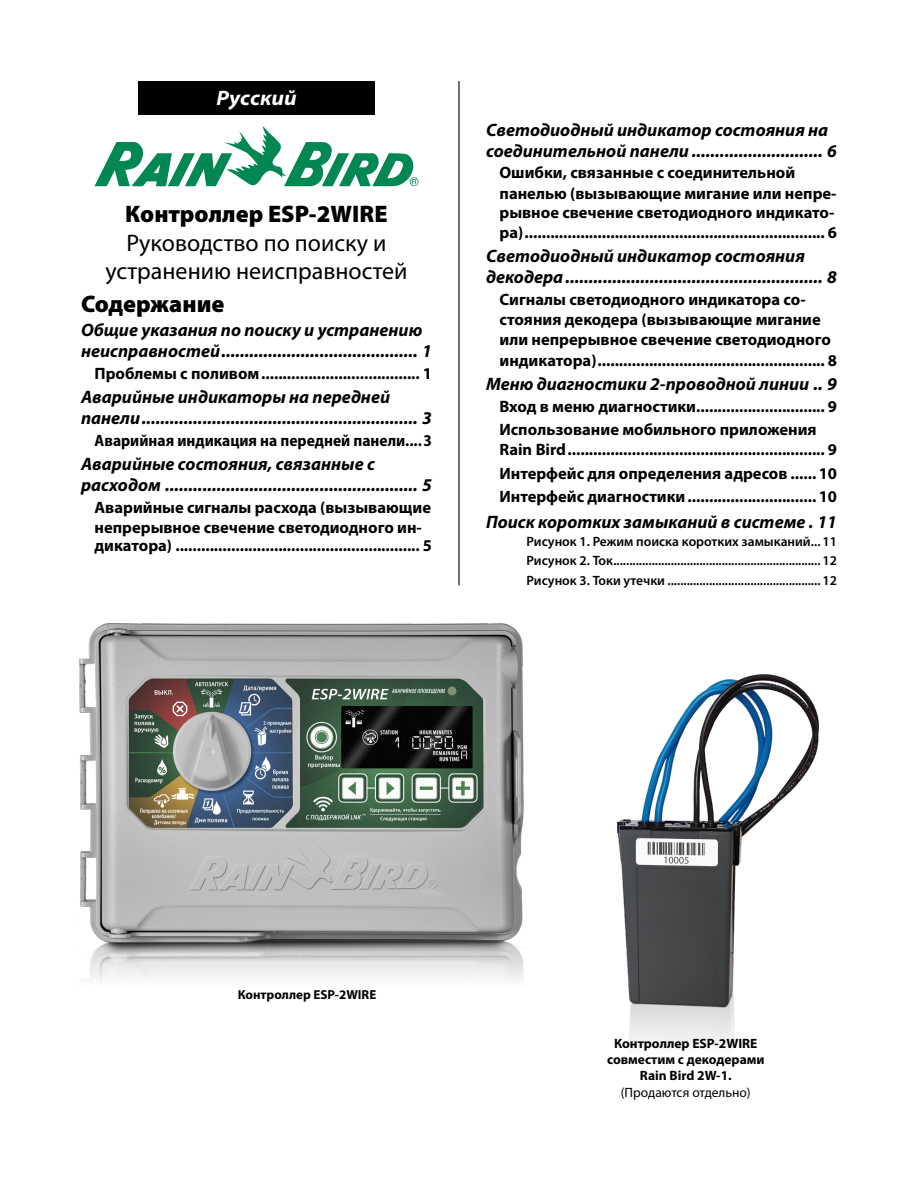
<style>
.page{position:relative;width:918px;height:1188px;background:#fff}
.page>*{position:absolute;margin:0;border:0;box-sizing:border-box;transform-origin:0 0}
.t1{font:24px/28.8px "Myriad Pro";color:#000;text-align:center}
.t2{font:900 24px "Myriad Pro";color:#000}
.t3{font:italic 700 semi-expanded 21px "Myriad Pro";color:#fff}
.t4{font:italic 700 18px/21px "Myriad Pro";color:#000}
.t5{font:700 16.5px/20.2px "Myriad Pro";color:#000}
.t6{font:700 semi-condensed 16.5px "Myriad Pro";color:#000}
.t7{font:600 13.5px/19.5px "Myriad Pro";color:#000;text-align:justify}
.t8{font:700 13.5px/16.2px "Myriad Pro";color:#000;text-align:center}
.t9{font:13.5px "Myriad Pro";color:#000}
.t10{font:700 13.05px "Myriad Pro";color:#000}
</style>
<div class="page">
<div style="left:138px;top:81px;width:237px;height:34px;background:#000"></div>
<svg style="left:94px;top:126px;width:324px;height:60px"></svg>
<img style="left:617px;top:674px;width:202px;height:370px">
<img style="left:78px;top:623px;width:446px;height:359px">
<hr style="left:458px;top:81px;width:2px;height:504px;background:#000">
<p class="t3" style="left:216px;top:87px;width:82px">Русский</p>
<h1 class="t2" style="left:125px;top:200px;width:264px">Контроллер ESP-2WIRE</h1>
<h1 class="t1" style="left:105px;top:229px;width:304px">Руководство по поиску и устранению неисправностей</h1>
<h1 class="t2" style="left:81px;top:290px;width:145px">Содержание</h1>
<p class="t4" style="left:81px;top:320px;width:352px">Общие указания по поиску и устранению неисправностей.......................................... 1</p>
<p class="t5" style="left:94px;top:363px;width:339px">Проблемы с поливом..................................... 1</p>
<p class="t4" style="left:81px;top:387px;width:352px">Аварийные индикаторы на передней панели........................................................... 3</p>
<p class="t6" style="left:94px;top:431px;width:339px">Аварийная индикация на передней панели....3</p>
<p class="t4" style="left:81px;top:454px;width:352px">Аварийные состояния, связанные с расходом ...................................................... 5</p>
<p class="t5" style="left:94px;top:498px;width:338px">Аварийные сигналы расхода (вызывающие непрерывное свечение светодиодного ин-</p>
<p class="t5" style="left:94px;top:536px;width:339px">дикатора) ......................................................... 5</p>
<p class="t4" style="left:486px;top:119px;width:352px">Светодиодный индикатор состояния на соединительной панели ............................ 6</p>
<p class="t5" style="left:500px;top:163px;width:339px;line-height:19.8px">Ошибки, связанные с соединительной панелью (вызывающие мигание или непре&shy;рывное свечение светодиодного индикато&shy;ра)...................................................................... 6</p>
<p class="t4" style="left:486px;top:246px;width:352px">Светодиодный индикатор состояния декодера....................................................... 8</p>
<p class="t5" style="left:500px;top:289px;width:339px">Сигналы светодиодного индикатора со&shy;стояния декодера (вызывающие мигание или непрерывное свечение светодиодного индикатора)..................................................... 8</p>
<p class="t4" style="left:486px;top:374px;width:352px">Меню диагностики 2-проводной линии .. 9</p>
<p class="t5" style="left:500px;top:395px;width:339px;line-height:23.5px">Вход в меню диагностики.............................. 9<br>Использование мобильного приложения</p>
<p class="t5" style="left:500px;top:438px;width:339px;line-height:23.5px;text-align:justify">Rain Bird............................................................ 9<br>Интерфейс для определения адресов ...... 10<br>Интерфейс диагностики.............................. 10</p>
<p class="t4" style="left:486px;top:512px;width:352px">Поиск коротких замыканий в системе . 11</p>
<p class="t7" style="left:526px;top:532px;width:312px">Рисунок 1. Режим поиска коротких замыканий... 11<br>Рисунок 2. Ток................................................................. 12<br>Рисунок 3. Токи утечки ................................................ 12</p>
<p class="t10" style="left:238px;top:987px;width:140px">Контроллер ESP-2WIRE</p>
<p class="t8" style="left:607px;top:1036px;width:159px">Контроллер ESP-2WIRE совместим с декодерами<br>Rain Bird 2W-1.</p>
<p class="t9" style="left:621px;top:1085px;width:132px">(Продаются отдельно)</p>
</div>
